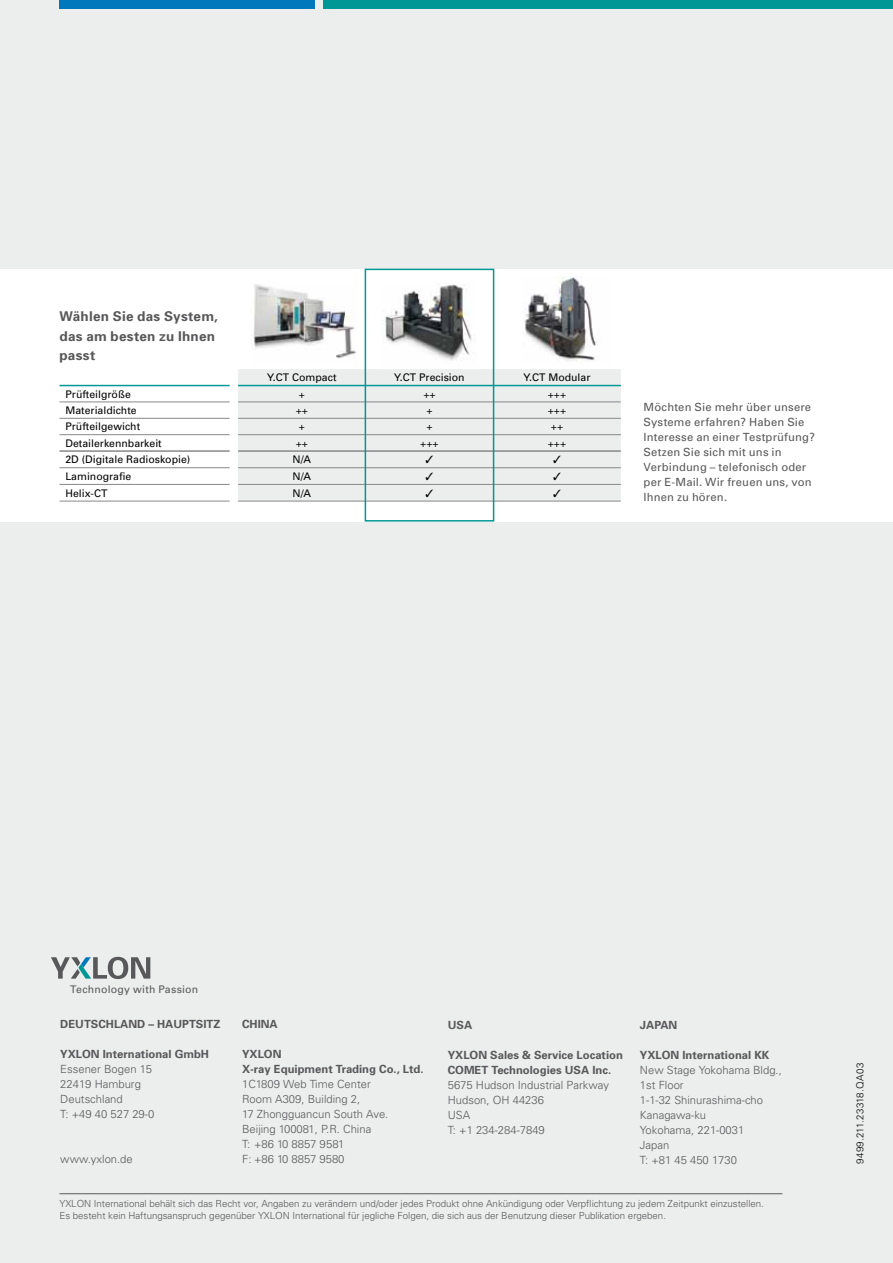
<style>
.page{position:relative;width:893px;height:1263px;background:#eceded}
.page>*{position:absolute;margin:0;border:0;box-sizing:border-box;transform-origin:0 0}
.t1{font:700 13.5px/19.5px "Univers";letter-spacing:.02em;color:#58585a}
.t2{font:300 11.25px/15px "Univers";color:#58585a}
.t3{font:11.25px/15px "Univers";letter-spacing:.015em;color:#58585a}
.t4{font:700 11.25px/15px "Univers";color:#58585a}
.t5{font:10.5px "Univers";color:#000}
.t6{font:10.5px "Univers";letter-spacing:.02em;color:#58585a}
.t7{font:300 9.75px/12px "Univers";letter-spacing:-.005em;color:#58585a}
.t8{font:300 9.75px "Univers";letter-spacing:.035em;color:#000}
</style>
<div class="page">
<div style="left:323px;top:0;width:570px;height:9px;background:#009795"></div>
<div style="left:60px;top:0;width:255px;height:9px;background:#0078bb"></div>
<div style="left:0;top:269px;width:893px;height:253px;background:#fff"></div>
<img style="left:383px;top:284px;width:89px;height:77px">
<img style="left:253px;top:284px;width:104px;height:75px">
<svg style="left:60px;top:384px;width:170px;height:117px"></svg>
<svg style="left:238px;top:369px;width:383px;height:132px;background:#e9ebeb"></svg>
<hr style="left:60px;top:402px;width:170px;height:1px;background:#87888a">
<hr style="left:238px;top:402px;width:128px;height:1px;background:#87888a">
<hr style="left:366px;top:402px;width:127px;height:1px;background:#87888a">
<hr style="left:493px;top:402px;width:128px;height:1px;background:#87888a">
<hr style="left:60px;top:418px;width:170px;height:1px;background:#87888a">
<hr style="left:238px;top:418px;width:128px;height:1px;background:#87888a">
<hr style="left:366px;top:418px;width:127px;height:1px;background:#87888a">
<hr style="left:493px;top:418px;width:128px;height:1px;background:#87888a">
<hr style="left:60px;top:434px;width:170px;height:1px;background:#87888a">
<hr style="left:238px;top:434px;width:128px;height:1px;background:#87888a">
<hr style="left:366px;top:434px;width:127px;height:1px;background:#87888a">
<hr style="left:493px;top:434px;width:128px;height:1px;background:#87888a">
<hr style="left:60px;top:467px;width:170px;height:1px;background:#87888a">
<hr style="left:238px;top:467px;width:128px;height:1px;background:#87888a">
<hr style="left:366px;top:467px;width:127px;height:1px;background:#87888a">
<hr style="left:493px;top:467px;width:128px;height:1px;background:#87888a">
<hr style="left:60px;top:484px;width:170px;height:1px;background:#87888a">
<hr style="left:238px;top:484px;width:128px;height:1px;background:#87888a">
<hr style="left:366px;top:484px;width:127px;height:1px;background:#87888a">
<hr style="left:493px;top:484px;width:128px;height:1px;background:#87888a">
<hr style="left:238px;top:501px;width:128px;height:1px;background:#87888a">
<hr style="left:366px;top:501px;width:127px;height:1px;background:#87888a">
<hr style="left:493px;top:501px;width:128px;height:1px;background:#87888a">
<hr style="left:60px;top:385px;width:170px;height:1px;background:#009795">
<hr style="left:238px;top:385px;width:128px;height:1px;background:#009795">
<hr style="left:366px;top:385px;width:127px;height:1px;background:#009795">
<hr style="left:493px;top:385px;width:128px;height:1px;background:#009795">
<hr style="left:60px;top:501px;width:170px;height:1px;background:#87888a">
<hr style="left:60px;top:450px;width:170px;height:2px;background:#87888a">
<hr style="left:238px;top:450px;width:128px;height:2px;background:#87888a">
<hr style="left:366px;top:450px;width:127px;height:2px;background:#87888a">
<hr style="left:493px;top:450px;width:128px;height:2px;background:#87888a">
<img style="left:524px;top:276px;width:74px;height:86px">
<div style="left:365px;top:269px;width:129px;height:253px;border:2px solid #009795"></div>
<hr style="left:60px;top:1193px;width:722px;height:1px;background:#58585a">
<svg style="left:51px;top:957px;width:99px;height:22px"></svg>
<svg style="left:426px;top:456px;width:7px;height:7px"></svg>
<svg style="left:553px;top:456px;width:8px;height:7px"></svg>
<svg style="left:426px;top:472px;width:7px;height:8px"></svg>
<svg style="left:553px;top:472px;width:8px;height:8px"></svg>
<svg style="left:426px;top:489px;width:7px;height:8px"></svg>
<svg style="left:553px;top:489px;width:8px;height:8px"></svg>
<p class="t1" style="left:60px;top:307px;width:160px">Wählen Sie das System, das am besten zu Ihnen passt</p>
<p class="t5" style="left:267px;top:371px;width:71px">Y.CT Compact</p>
<p class="t5" style="left:394px;top:371px;width:72px">Y.CT Precision</p>
<p class="t5" style="left:524px;top:371px;width:68px">Y.CT Modular</p>
<p class="t5" style="left:66px;top:388px;width:67px">Prüfteilgröße</p>
<p class="t5" style="left:299px;top:388px;width:8px">+</p>
<p class="t5" style="left:423px;top:388px;width:14px">++</p>
<p class="t5" style="left:548px;top:388px;width:20px">+++</p>
<p class="t5" style="left:66px;top:404px;width:73px">Materialdichte</p>
<p class="t5" style="left:296px;top:404px;width:14px">++</p>
<p class="t5" style="left:426px;top:404px;width:8px">+</p>
<p class="t5" style="left:548px;top:404px;width:20px">+++</p>
<p class="t5" style="left:65px;top:421px;width:76px">Prüfteilgewicht</p>
<p class="t5" style="left:299px;top:421px;width:8px">+</p>
<p class="t5" style="left:426px;top:421px;width:8px">+</p>
<p class="t5" style="left:551px;top:421px;width:14px">++</p>
<p class="t5" style="left:65px;top:437px;width:98px">Detailerkennbarkeit</p>
<p class="t5" style="left:296px;top:437px;width:14px">++</p>
<p class="t5" style="left:420px;top:437px;width:20px">+++</p>
<p class="t5" style="left:548px;top:437px;width:20px">+++</p>
<p class="t5" style="left:65px;top:453px;width:126px">2D (Digitale Radioskopie)</p>
<p class="t5" style="left:293px;top:453px;width:20px">N/A</p>
<p class="t5" style="left:65px;top:470px;width:67px">Laminografie</p>
<p class="t5" style="left:293px;top:470px;width:20px">N/A</p>
<p class="t5" style="left:65px;top:487px;width:44px">Helix-CT</p>
<p class="t5" style="left:293px;top:487px;width:20px">N/A</p>
<p class="t3" style="left:644px;top:400px;width:173px">Möchten Sie mehr über unsere<br>Systeme erfahren? Haben Sie<br>Interesse an einer Testprüfung?<br>Setzen Sie sich mit uns in<br>Verbindung – telefonisch oder per E-Mail. Wir freuen uns, von<br>Ihnen zu hören.</p>
<p class="t6" style="left:70px;top:983px;width:130px">Technology with Passion</p>
<p class="t4" style="left:60px;top:1017px;width:17px">Deutschland</p>
<p class="t4" style="left:148px;top:1017px;width:25px">– Hauptsitz</p>
<p class="t4" style="left:60px;top:1047px;width:150px">YXLON International GmbH</p>
<p class="t2" style="left:60px;top:1062px;width:95px">Essener Bogen 15<br>22419 Hamburg<br>Deutschland<br>T: +49 40 527 29-0</p>
<p class="t2" style="left:60px;top:1152px;width:74px">www.yxlon.de</p>
<p class="t7" style="left:60px;top:1197px;width:706px">YXLON International behält sich das Recht vor, Angaben zu verändern und/oder jedes Produkt ohne Ankündigung oder Verpflichtung zu jedem Zeitpunkt einzustellen.<br>Es besteht kein Haftungsanspruch gegenüber YXLON International für jegliche Folgen, die sich aus der Benutzung dieser Publikation ergeben.</p>
<p class="t4" style="left:242px;top:1017px;width:16px">China</p>
<p class="t4" style="left:242px;top:1047px;width:183px">YXLON<br>X-ray Equipment Trading Co., Ltd.</p>
<p class="t2" style="left:242px;top:1077px;width:148px">1C1809 Web Time Center<br>Room A309, Building 2,<br>17 Zhongguancun South Ave.<br>Beijing 100081, P.R. China<br>T: +86 10 8857 9581<br>F: +86 10 8857 9580</p>
<p class="t4" style="left:448px;top:1017px;width:26px">USA</p>
<p class="t4" style="left:448px;top:1047px;width:177px">YXLON Sales &amp; Service Location<br>COMET Technologies USA Inc.</p>
<p class="t2" style="left:448px;top:1077px;width:163px">5675 Hudson Industrial Parkway<br>Hudson, OH 44236<br>USA<br>T: +1 234-284-7849</p>
<p class="t4" style="left:640px;top:1017px;width:15px">Japan</p>
<p class="t4" style="left:640px;top:1047px;width:131px">YXLON International KK</p>
<p class="t2" style="left:640px;top:1062px;width:143px">New Stage Yokohama Bldg.,<br>1st Floor<br>1-1-32 Shinurashima-cho<br>Kanagawa-ku<br>Yokohama, 221-0031<br>Japan<br>T: +81 45 450 1730</p>
<p class="t8" style="left:854px;top:1164px;width:103px;rotate:-90deg">9499.211.23318.QA03</p>
</div>
